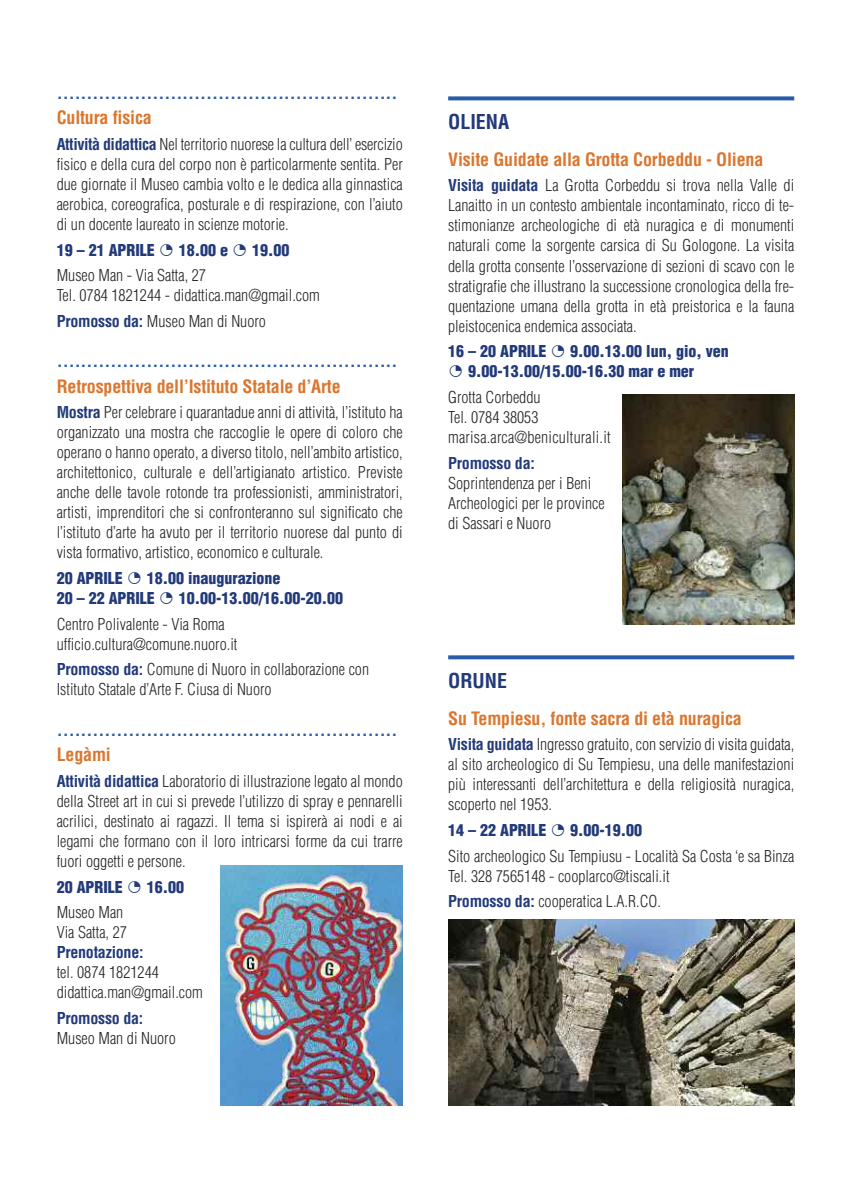
<style>
.page{position:relative;width:851px;height:1191px;background:#fff}
.page>*{position:absolute;margin:0;border:0;box-sizing:border-box;transform-origin:0 0}
.t1{font:700 condensed 20px "Helvetica";color:#223a79}
.t2{font:700 condensed 18px "Helvetica";color:#295ba7}
.t3{font:700 condensed 18px "Helvetica";letter-spacing:-.01em;color:#da762e}
.t4{font:300 condensed 16px/20px "Helvetica";color:#272627}
.t5{font:900 condensed 16px/25.6px "Helvetica";color:#223a79}
.t6{font:700 condensed 16px "Helvetica";letter-spacing:-.015em;color:#223a79}
.s1{font-weight:700;color:#223a79}
.s2{font-weight:300;color:#272627}
.s3{font-weight:900;color:#223a79}
.s4{color:#223a79}
</style>
<div class="page">
<svg style="left:448px;top:96px;width:346px;height:4px"></svg>
<svg style="left:448px;top:655px;width:346px;height:4px"></svg>
<img style="left:220px;top:866px;width:183px;height:239px">
<img style="left:622px;top:395px;width:172px;height:229px">
<img style="left:448px;top:919px;width:346px;height:187px">
<p class="t2" style="left:57px;top:82px;width:342px">.........................................................</p>
<p class="t3" style="left:57px;top:107px;width:97px">Cultura fisica</p>
<p class="t4" style="left:57px;top:134px;width:347px;text-align:justify"><span class="s1">Attività didattica</span> Nel territorio nuorese la cultura dell’ esercizio fisico e della cura del corpo non è particolarmente sentita. Per due giornate il Museo cambia volto e le dedica alla ginnastica aerobica, coreografica, posturale e di respirazione, con l’aiuto di un docente laureato in scienze motorie.</p>
<p class="t5" style="left:57px;top:237px;width:234px">19 – 21 APRILE ◔ 18.00 e ◔ 19.00<br><span class="s2">Museo Man - Via Satta, 27</span></p>
<p class="t4" style="left:57px;top:283px;width:265px;line-height:25.6px">Tel. 0784 1821244 - didattica.man@gmail.com<br><span class="s1">Promosso da:</span> Museo Man di Nuoro</p>
<p class="t2" style="left:57px;top:350px;width:342px">.........................................................</p>
<p class="t3" style="left:57px;top:376px;width:285px">Retrospettiva dell’Istituto Statale d’Arte</p>
<p class="t4" style="left:57px;top:403px;width:347px;text-align:justify"><span class="s1">Mostra</span> Per celebrare i quarantadue anni di attività, l’istituto ha organizzato una mostra che raccoglie le opere di coloro che operano o hanno operato, a diverso titolo, nell’ambito artistico, architettonico, culturale e dell’artigianato artistico. Previste anche delle tavole rotonde tra professionisti, amministratori, artisti, imprenditori che si confronteranno sul significato che l’istituto d’arte ha avuto per il territorio nuorese dal punto di vista formativo, artistico, economico e culturale.</p>
<p class="t5" style="left:57px;top:568px;width:288px;line-height:20px">20 APRILE ◔ 18.00 inaugurazione<br>20 – 22 APRILE ◔ 10.00-13.00/16.00-20.00</p>
<p class="t4" style="left:57px;top:614px;width:182px">Centro Polivalente - Via Roma ufficio.cultura@comune.nuoro.it</p>
<p class="t4" style="left:57px;top:660px;width:314px"><span class="s1">Promosso da:</span> Comune di Nuoro in collaborazione con<br>Istituto Statale d’Arte F. Ciusa di Nuoro</p>
<p class="t2" style="left:57px;top:718px;width:342px">.........................................................</p>
<p class="t3" style="left:57px;top:744px;width:56px">Legàmi</p>
<p class="t4" style="left:57px;top:771px;width:347px;text-align:justify"><span class="s1">Attività didattica</span> Laboratorio di illustrazione legato al mondo della Street art in cui si prevede l’utilizzo di spray e pennarelli acrilici, destinato ai ragazzi. Il tema si ispirerà ai nodi e ai legami che formano con il loro intricarsi forme da cui trarre fuori oggetti e persone.</p>
<p class="t5" style="left:57px;top:874px;width:129px">20 APRILE ◔ 16.00<br><span class="s2">Museo Man</span></p>
<p class="t4" style="left:57px;top:922px;width:72px">Via Satta, 27</p>
<p class="t6" style="left:57px;top:943px;width:88px">Prenotazione:</p>
<p class="t4" style="left:57px;top:962px;width:148px">tel. 0874 1821244 didattica.man@gmail.com</p>
<p class="t6" style="left:57px;top:1009px;width:88px">Promosso da:</p>
<p class="t4" style="left:57px;top:1028px;width:121px">Museo Man di Nuoro</p>
<p class="t1" style="left:448px;top:110px;width:63px">OLIENA</p>
<p class="t3" style="left:448px;top:149px;width:316px">Visite Guidate alla Grotta Corbeddu - Oliena</p>
<p class="t4" style="left:448px;top:176px;width:347px;text-align:justify"><span class="s1">Visita guidata</span> La Grotta Corbeddu si trova nella Valle di Lanaitto in un contesto ambientale incontaminato, ricco di te&shy;stimonianze archeologiche di età nuragica e di monumenti naturali come la sorgente carsica di Su Gologone. La visita della grotta consente l’osservazione di sezioni di scavo con le stratigrafie che illustrano la successione cronologica della fre&shy;quentazione umana della grotta in età preistorica e la fauna pleistocenica endemica associata.</p>
<p class="t5" style="left:448px;top:342px;width:282px;line-height:20px">16 – 20 APRILE ◔ 9.00.13.00 lun, gio, ven ◔ 9.00-13.00/15.00-16.30 mar e mer</p>
<p class="t4" style="left:448px;top:387px;width:164px">Grotta Corbeddu<br>Tel. 0784 38053 marisa.arca@beniculturali.it</p>
<p class="t6" style="left:448px;top:454px;width:88px">Promosso da:</p>
<p class="t4" style="left:448px;top:473px;width:158px">Soprintendenza per i Beni<br>Archeologici per le province di Sassari e Nuoro</p>
<p class="t1" style="left:448px;top:669px;width:60px">ORUNE</p>
<p class="t3" style="left:448px;top:708px;width:295px">Su Tempiesu, fonte sacra di età nuragica</p>
<p class="t4" style="left:448px;top:735px;width:347px;text-align:justify"><span class="s1">Visita guidata</span> Ingresso gratuito, con servizio di visita guidata, al sito archeologico di Su Tempiesu, una delle manifestazioni più interessanti dell’architettura e della religiosità nuragica, scoperto nel 1953.</p>
<p class="t4" style="left:448px;top:817px;width:347px;line-height:25.6px"><span class="s3">14 – 22 APRILE</span> <span class="s4">◔</span> <span class="s3">9.00-19.00<br></span>Sito archeologico Su Tempiusu - Località Sa Costa ‘e sa Binza</p>
<p class="t4" style="left:448px;top:863px;width:223px;line-height:25.6px">Tel. 328 7565148 - cooplarco@tiscali.it<br><span class="s1">Promosso da:</span> cooperatica L.A.R.CO.</p>
</div>
